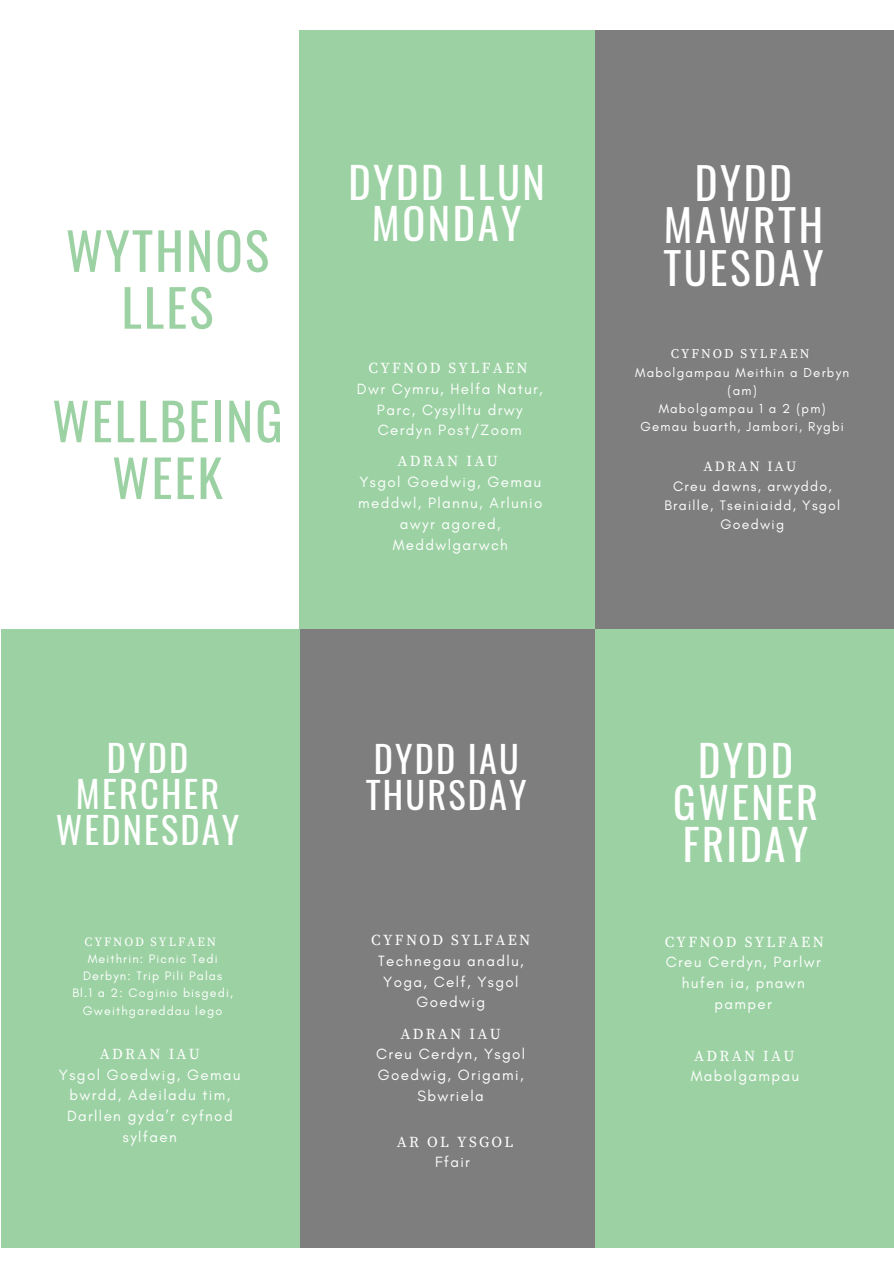
<style>
.page{position:relative;width:894px;height:1264px;background:#fff}
.page>*{position:absolute;margin:0;border:0;box-sizing:border-box;transform-origin:0 0}
.t1{font:51.3px/56.7px "Oswald";letter-spacing:.04em;color:#9cd2a3;text-align:center}
.t2{font:43.35px/42.5px "Oswald";letter-spacing:.06em;color:#fff;text-align:center}
.t3{font:42.45px/41.5px "Oswald";letter-spacing:.06em;color:#fff;text-align:center}
.t4{font:36.3px/36.2px "Oswald";letter-spacing:.06em;color:#fff}
.t5{font:15.15px/20.9px "Glacial Indifference";letter-spacing:.09em;color:#fff;text-align:center}
.t6{font:15.15px "Source Serif Pro";letter-spacing:.15em;color:#fff}
.t7{font:14.1px/19.2px "Glacial Indifference";letter-spacing:.09em;color:#fff;text-align:center}
.t8{font:14.1px "Source Serif Pro";letter-spacing:.15em;color:#fff}
.t9{font:13.2px/18.1px "Glacial Indifference";letter-spacing:.09em;color:#fff;text-align:center}
.t10{font:13.2px "Source Serif Pro";letter-spacing:.15em;color:#fff}
.t11{font:12.45px/17.2px "Glacial Indifference";letter-spacing:.09em;color:#fff;text-align:center}
.t12{font:12.45px "Source Serif Pro";letter-spacing:.15em;color:#fff}
</style>
<div class="page">
<div style="left:299px;top:30px;width:298px;height:598px;background:#9cd2a3"></div>
<div style="left:595px;top:30px;width:298px;height:598px;background:#7e7e7e"></div>
<div style="left:297px;top:628px;width:299px;height:619px;background:#7e7e7e"></div>
<div style="left:595px;top:628px;width:298px;height:619px;background:#9cd2a3"></div>
<div style="left:1px;top:628px;width:298px;height:619px;background:#9cd2a3"></div>
<p class="t1" style="left:66px;top:220px;width:205px">WYTHNOS</p>
<p class="t1" style="left:121px;top:277px;width:93px">LLES</p>
<p class="t1" style="left:52px;top:391px;width:232px">WELLBEING<br>WEEK</p>
<h1 class="t3" style="left:348px;top:160px;width:198px">DYDD LLUN<br>MONDAY</h1>
<h1 class="t6" style="left:368px;top:359px;width:160px">CYFNOD SYLFAEN</h1>
<p class="t5" style="left:357px;top:378px;width:187px">Dwr Cymru, Helfa Natur,<br>Parc, Cysylltu drwy<br>Cerdyn Post/Zoom</p>
<h4 class="t6" style="left:397px;top:452px;width:102px">ADRAN IAU</h4>
<p class="t5" style="left:358px;top:471px;width:186px">Ysgol Goedwig, Gemau meddwl, Plannu, Arlunio awyr agored,<br>Meddwlgarwch</p>
<p class="t4" style="left:56px;top:738px;width:185px;text-align:center">DYDD<br>MERCHER<br>WEDNESDAY</p>
<h3 class="t12" style="left:84px;top:934px;width:133px">CYFNOD SYLFAEN</h3>
<h4 class="t11" style="left:88px;top:949px;width:131px">Meithrin: Picnic Tedi</h4>
<p class="t11" style="left:83px;top:967px;width:141px">Derbyn: Trip Pili Palas</p>
<h4 class="t11" style="left:72px;top:984px;width:162px">Bl.1 a 2: Coginio bisgedi,<br>Gweithgareddau lego</h4>
<p class="t6" style="left:100px;top:1045px;width:102px">ADRAN IAU</p>
<h4 class="t5" style="left:59px;top:1063px;width:183px">Ysgol Goedwig, Gemau bwrdd, Adeiladu tim,<br>Darllen gyda’r cyfnod sylfaen</h4>
<p class="t4" style="left:365px;top:739px;width:162px">DYDD IAU<br>THURSDAY</p>
<p class="t6" style="left:371px;top:931px;width:160px">CYFNOD SYLFAEN</p>
<h4 class="t5" style="left:378px;top:950px;width:147px">Technegau anadlu,<br>Yoga, Celf, Ysgol<br>Goedwig</h4>
<p class="t6" style="left:400px;top:1024px;width:102px">ADRAN IAU</p>
<p class="t5" style="left:376px;top:1043px;width:150px">Creu Cerdyn, Ysgol<br>Goedwig, Origami,<br>Sbwriela</p>
<p class="t6" style="left:397px;top:1132px;width:118px">AR OL YSGOL</p>
<p class="t5" style="left:435px;top:1151px;width:36px">Ffair</p>
<h4 class="t2" style="left:663px;top:160px;width:161px">DYDD<br>MAWRTH</h4>
<h4 class="t2" style="left:663px;top:245px;width:162px">TUESDAY</h4>
<h2 class="t10" style="left:670px;top:346px;width:140px">CYFNOD SYLFAEN</h2>
<h4 class="t9" style="left:635px;top:363px;width:215px">Mabolgampau Meithin a Derbyn (am)</h4>
<p class="t9" style="left:658px;top:399px;width:168px">Mabolgampau 1 a 2 (pm)</p>
<p class="t9" style="left:640px;top:417px;width:205px">Gemau buarth, Jambori, Rygbi</p>
<p class="t8" style="left:703px;top:458px;width:94px">ADRAN IAU</p>
<h4 class="t7" style="left:664px;top:476px;width:177px">Creu dawns, arwyddo,<br>Braille, Tseiniaidd, Ysgol<br>Goedwig</h4>
<p class="t3" style="left:672px;top:738px;width:147px">DYDD<br>GWENER<br>FRIDAY</p>
<h2 class="t6" style="left:664px;top:932px;width:160px">CYFNOD SYLFAEN</h2>
<p class="t5" style="left:665px;top:951px;width:156px">Creu Cerdyn, Parlwr hufen ia, pnawn pamper</p>
<h3 class="t6" style="left:694px;top:1046px;width:102px">ADRAN IAU</h3>
<h4 class="t5" style="left:690px;top:1065px;width:110px">Mabolgampau</h4>
</div>
